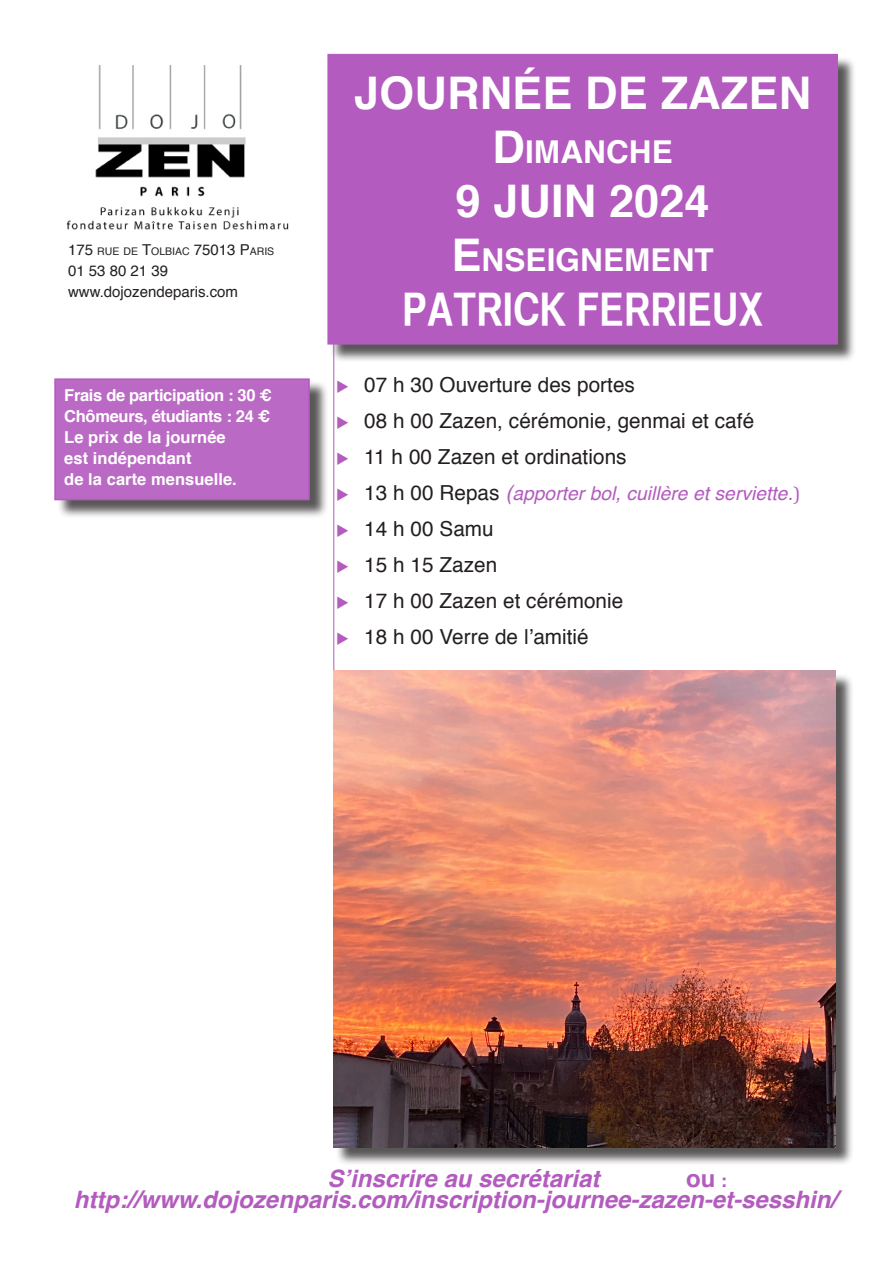
<style>
.page{position:relative;width:893px;height:1263px;background:#fff}
.page>*{position:absolute;margin:0;border:0;box-sizing:border-box;transform-origin:0 0}
.t1{font:700 45px "Helvetica";letter-spacing:.005em;color:#fff}
.t2{font:45px "Helvetica CY Bold";color:#fff}
.t3{font:700 31.5px "Helvetica";letter-spacing:.005em;color:#fff}
.t4{font:italic 700 24px "Helvetica";color:#b35bbe}
.t5{font:700 24px "Helvetica";color:#b35bbe}
.t6{font:20.7px "Helvetica";letter-spacing:.005em;color:#231f20}
.t7{font:italic 19.2px "Helvetica";letter-spacing:.005em;color:#b35bbe}
.t8{font:700 16.5px/21px "Helvetica";letter-spacing:.005em;color:#fff}
.Texte{font:15px "Helvetica";color:#231f20}
.Texte-2{font:10.5px "Helvetica";color:#231f20}
.s1{font-size:15px}
.s2{font-size:45px}
.s3{color:#b35bbe}
.s4{font-style:normal;font-size:20.7px;color:#231f20}
.s5{font-size:20.7px}
.s6{font-family:"Cambria";font-style:normal}
.s7{font-size:18.75px}
</style>
<div class="page">
<div style="left:57px;top:381px;width:271px;height:138px;background:#231f20;opacity:.75"></div>
<div style="left:55px;top:379px;width:254px;height:121px;background:#ba6ac4"></div>
<div style="left:54px;top:378px;width:256px;height:122px;border:2px solid #b35bbe"></div>
<img style="left:66px;top:65px;width:223px;height:165px">
<hr style="left:333px;top:314px;width:1px;height:376px;background:#b35bbe">
<div style="left:330px;top:56px;width:526px;height:307px;background:#231f20;opacity:.75"></div>
<div style="left:328px;top:54px;width:509px;height:290px;background:#b35bbe"></div>
<div style="left:336px;top:673px;width:519px;height:492px;background:#231f20;opacity:.75"></div>
<img style="left:333px;top:671px;width:503px;height:476px">
<p class="Texte-2" style="left:68px;top:243px;width:208px"><span class="s1">175</span> RUE DE <span class="s1">T</span>OLBIAC <span class="s1">75013 P</span>ARIS</p>
<p class="Texte" style="left:68px;top:259px;width:102px">01 53 80 21 39</p>
<p class="Texte" style="left:68px;top:280px;width:172px">www.dojozendeparis.com</p>
<p class="t8" style="left:64px;top:385px;width:209px">Frais de participation : 30 €<br>Chômeurs, étudiants : 24 €<br>Le prix de la journée<br>est indépendant<br>de la carte mensuelle.</p>
<p class="t1" style="left:354px;top:57px;width:459px">JOURNÉE DE ZAZEN</p>
<p class="t3" style="left:492px;top:127px;width:182px"><span class="s2">D</span>IMANCHE</p>
<p class="t1" style="left:456px;top:165px;width:255px">9 JUIN 2024</p>
<p class="t3" style="left:451px;top:235px;width:264px"><span class="s2">E</span>NSEIGNEMENT</p>
<p class="t2" style="left:402px;top:282px;width:362px">PATRICK FERRIEUX</p>
<p class="t6" style="left:336px;top:369px;width:300px"><span class="s3">◆</span> 07 h 30 Ouverture des portes</p>
<p class="t6" style="left:336px;top:405px;width:420px"><span class="s3">◆</span> 08 h 00 Zazen, cérémonie, genmai et café</p>
<p class="t6" style="left:336px;top:441px;width:292px"><span class="s3">◆</span> 11 h 00 Zazen et ordinations</p>
<p class="t7" style="left:336px;top:478px;width:466px">◆ <span class="s4">13 h 00</span> <span class="s4">R</span><span class="s4">epas</span> <span class="s5">(</span>apporter bol, cuillère et serviette.<span class="s6">)</span></p>
<p class="t6" style="left:336px;top:513px;width:159px"><span class="s3">◆</span> 14 h 00 Samu</p>
<p class="t6" style="left:336px;top:549px;width:163px"><span class="s3">◆</span> 15 h 15 Zazen</p>
<p class="t6" style="left:336px;top:585px;width:289px"><span class="s3">◆</span> 17 h 00 Zazen et cérémonie</p>
<p class="t6" style="left:336px;top:621px;width:254px"><span class="s3">◆</span> 18 h 00 Verre de l’amitié</p>
<p class="t4" style="left:327px;top:1159px;width:274px">S’inscrire au secrétariat</p>
<p class="t5" style="left:686px;top:1159px;width:42px">ou <span class="s7">:</span></p>
<p class="t4" style="left:74px;top:1180px;width:765px">http://www.dojozenparis.com/inscription-journee-zazen-et-sesshin/</p>
</div>
